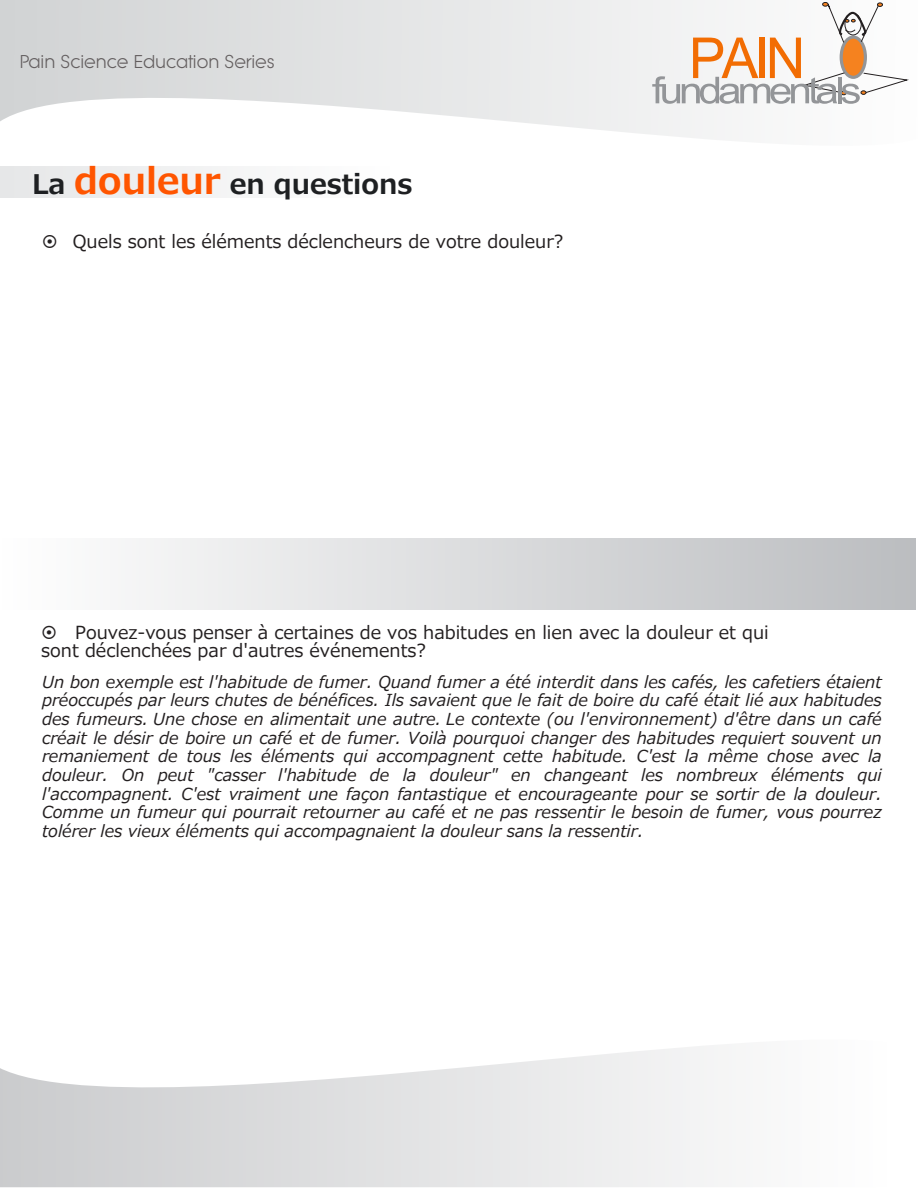
<style>
.page{position:relative;width:918px;height:1188px;background:#fff}
.page>*{position:absolute;margin:0;border:0;box-sizing:border-box;transform-origin:0 0}
.t1{font:86.7px "Browallia New";color:#f26d03}
.t2{font:56.85px "Browallia New";letter-spacing:-.065em;color:#939598;scale:1.15 1}
.t3{font:700 27px "Meiryo";color:#1e2022}
.t4{font:18px/17.4px "Meiryo";color:#231f20}
.t5{font:18px "Beatnik SF";color:#635e5f}
.t6{font:italic 16.5px/18.6px "Meiryo";color:#231f20;text-align:justify}
.s1{font-size:36px;color:#f50}
</style>
<div class="page">
<svg style="left:0;top:0;width:867px;height:167px"></svg>
<div style="left:840px;top:35px;width:27px;height:44px;background:#f5821f;border:3px solid #939598;border-radius:50%"></div>
<svg style="left:822px;top:2px;width:61px;height:42px"></svg>
<svg style="left:861px;top:72px;width:48px;height:23px"></svg>
<svg style="left:801px;top:72px;width:46px;height:23px"></svg>
<div style="left:0;top:167px;width:391px;height:31px;background:#f2f3f3"></div>
<div style="left:0;top:539px;width:916px;height:71px;background:linear-gradient(to right,#fefefe,#bbbdc0)"></div>
<svg style="left:0;top:1045px;width:718px;height:142px"></svg>
<p class="t5" style="left:20px;top:52px;width:256px">Pain Science Education Series</p>
<h3 class="t3" style="left:32px;top:165px;width:382px">La <span class="s1">douleur</span> en questions</h3>
<p class="t4" style="left:73px;top:234px;width:492px">Quels sont les éléments déclencheurs de votre douleur?</p>
<h1 class="t1" style="left:689px;top:5px;width:118px">PAIN</h1>
<h2 class="t2" style="left:652px;top:56px;width:184px">fundamentals</h2>
<p class="t4" style="left:41px;top:625px;width:729px;text-indent:34px">Pouvez-vous penser à certaines de vos habitudes en lien avec la douleur et qui sont déclenchées par d'autres événements?</p>
<p class="t6" style="left:42px;top:673px;width:841px">Un bon exemple est l'habitude de fumer. Quand fumer a été interdit dans les cafés, les cafetiers étaient préoccupés par leurs chutes de bénéfices. Ils savaient que le fait de boire du café était lié aux habitudes des fumeurs. Une chose en alimentait une autre. Le contexte (ou l'environnement) d'être dans un café créait le désir de boire un café et de fumer. Voilà pourquoi changer des habitudes requiert souvent un remaniement de tous les éléments qui accompagnent cette habitude. C'est la même chose avec la douleur. On peut "casser l'habitude de la douleur" en changeant les nombreux éléments qui l'accompagnent. C'est vraiment une façon fantastique et encourageante pour se sortir de la douleur.<br>Comme un fumeur qui pourrait retourner au café et ne pas ressentir le besoin de fumer, vous pourrez tolérer les vieux éléments qui accompagnaient la douleur sans la ressentir.</p>
</div>
